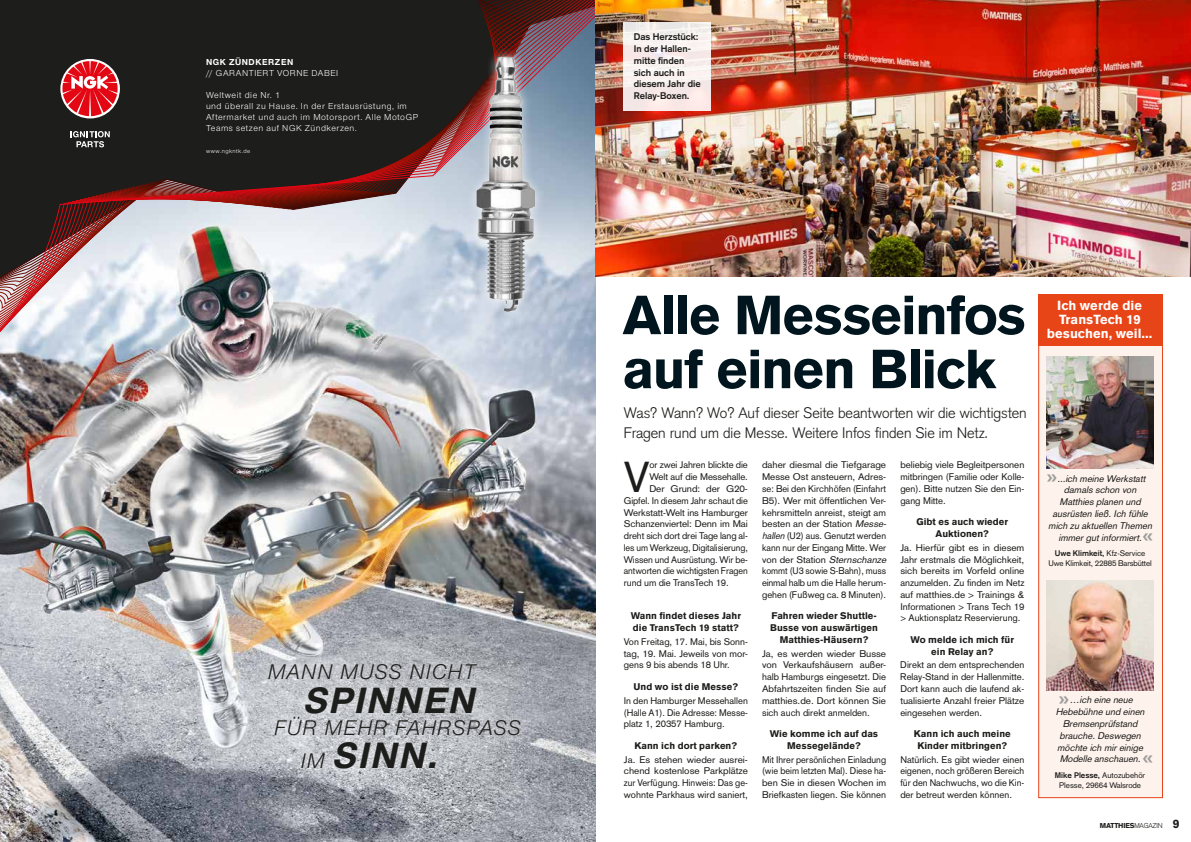
<style>
.page{position:relative;width:1191px;height:842px;background:#fff}
.page>*{position:absolute;margin:0;border:0;box-sizing:border-box;transform-origin:0 0}
.t1{font:900 54px/54px "Akzidenz Grotesk";letter-spacing:-.03em;color:#00151d}
.t2{font:42.5px "Akzidenz Grotesk";color:#1d1d1b}
.t3{font:italic 700 38px "Nimbus San Nov";color:#1d1d1b}
.t4{font:700 23px "Copperplate";color:#9d9d9c}
.t5{font:italic 22px "Nimbus San Nov";letter-spacing:.05em;color:#1d1d1b}
.t6{font:300 15px/20px "Akzidenz Grotesk";letter-spacing:-.005em;color:#1d1d1b}
.t7{font:900 13px/14px "Akzidenz Grotesk";color:#fff;text-align:center}
.t8{font:9.5px/11.8px "Akzidenz Grotesk";color:#1d1d1b;text-align:justify;scale:1.05 1}
.t9{font:9.5px/11.8px "Akzidenz Grotesk";color:#1d1d1b;text-align:justify}
.t10{font:900 9.5px/11.8px "Akzidenz Grotesk";color:#1d1d1b;text-align:center}
.t11{font:italic 9.5px/11.8px "Akzidenz Grotesk";color:#1d1d1b;text-align:center}
.t12{font:9.5px/11.8px "Akzidenz Grotesk";color:#1d1d1b;text-align:justify;scale:.96 1}
.t13{font:700 9.5px/11.8px "Akzidenz Grotesk";color:#1d1d1b}
.t14{font:9.5px "Akzidenz Grotesk";color:#1d1d1b;scale:.95 1}
.t15{font:9px/11px "Nimbus San Nov";letter-spacing:.06em;color:#fff}
.t16{font:700 9px "Nimbus San Nov";letter-spacing:.065em;color:#fff}
.t17{font:8px/10px "Akzidenz Grotesk";letter-spacing:-.02em;color:#1d1d1b;text-align:center}
.t18{font:900 7px "Akzidenz Grotesk";letter-spacing:-.025em;color:#1d1d1b}
.t19{font:6px "Nimbus San Nov";letter-spacing:.09em;color:#fff}
.s1{font-weight:400;font-size:22px}
.s2{font-style:italic}
.s3{font-weight:700}
.s4{font-weight:300}
.s5{font-size:12px}
</style>
<div class="page">
<img style="left:0;top:643px;width:595px;height:199px">
<img style="left:0;top:369px;width:595px;height:274px">
<img style="left:0;top:0;width:595px;height:369px">
<svg style="left:70px;top:131px;width:40px;height:16px"></svg>
<svg style="left:60px;top:59px;width:60px;height:59px"></svg>
<svg style="left:62px;top:61px;width:56px;height:55px;background:#ce454d"></svg>
<div style="left:256px;top:651px;width:276px;height:130px;background:#fff;opacity:.69"></div>
<img style="left:443px;top:42px;width:126px;height:289px">
<div style="left:1038px;top:295px;width:124px;height:503px;background:#fef3ec;border:1px solid #e74517"></div>
<div style="left:1038px;top:295px;width:124px;height:51px;background:#e74517"></div>
<img style="left:595px;top:0;width:596px;height:276px">
<div style="left:624px;top:22px;width:87px;height:88px;background:#f8eeec"></div>
<img style="left:1046px;top:356px;width:107px;height:112px">
<img style="left:1046px;top:580px;width:107px;height:110px">
<p class="t16" style="left:206px;top:57px;width:89px">NGK ZÜNDKERZEN</p>
<p class="t15" style="left:206px;top:68px;width:134px">// Garantiert vorne dabei</p>
<p class="t15" style="left:206px;top:90px;width:214px">Weltweit die nr. 1<br>und überall zu Hause. in der erstausrüstung, im aftermarket und auch im Motorsport. alle MotoGP teams setzen auf nGK Zündkerzen.</p>
<p class="t19" style="left:206px;top:148px;width:46px">www.ngkntk.de</p>
<h3 class="t5" style="left:268px;top:659px;width:209px">MANN MUSS NICHT</h3>
<h3 class="t3" style="left:303px;top:677px;width:182px">SPINNEN</h3>
<h3 class="t5" style="left:274px;top:715px;width:248px">FÜR MEHR FAHRSpASS</h3>
<h3 class="t3" style="left:301px;top:732px;width:147px"><span class="s1">I M</span> SINN.</h3>
<p class="t13" style="left:634px;top:31px;width:68px">Das Herzstück:<br>In der Hallen&shy;mitte finden sich auch in diesem Jahr die<br>Relay-Boxen.</p>
<h1 class="t1" style="left:622px;top:288px;width:405px">Alle Messeinfos auf einen Blick</h1>
<h3 class="t6" style="left:624px;top:403px;width:404px">Was? Wann? Wo? Auf dieser Seite beantworten wir die wichtigsten<br>Fragen rund um die Messe. Weitere Infos finden Sie im Netz.</h3>
<h2 class="t2" style="left:624px;top:452px;width:27px">V</h2>
<p class="t9" style="left:649px;top:459px;width:100px">or zwei Jahren blickte die</p>
<p class="t9" style="left:649px;top:471px;width:100px">Welt auf die Messehalle.</p>
<p class="t8" style="left:649px;top:483px;width:94px">Der Grund: der G20-</p>
<p class="t9" style="left:624px;top:494px;width:126px">Gipfel. In diesem Jahr schaut die</p>
<p class="t9" style="left:624px;top:506px;width:126px">Werkstatt-Welt ins Hamburger</p>
<p class="t8" style="left:624px;top:518px;width:120px">Schanzenviertel: Denn im Mai</p>
<p class="t9" style="left:624px;top:530px;width:126px">dreht sich dort drei Tage lang al-</p>
<p class="t14" style="left:624px;top:542px;width:132px">les um Werkzeug, Digitalisierung,</p>
<p class="t9" style="left:624px;top:553px;width:126px">Wissen und Ausrüstung. Wir be-</p>
<p class="t14" style="left:624px;top:565px;width:132px">antworten die wichtigsten Fragen</p>
<p class="t9" style="left:624px;top:577px;width:106px">rund um die TransTech 19.</p>
<p class="t10" style="left:630px;top:610px;width:112px;text-align:left">Wann findet dieses Jahr die TransTech 19 statt?</p>
<p class="t9" style="left:624px;top:636px;width:126px">Von Freitag, 17. Mai, bis Sonn&shy;tag, 19. Mai. Jeweils von mor&shy;gens 9 bis abends 18 Uhr.</p>
<p class="t10" style="left:633px;top:681px;width:106px">Und wo ist die Messe?</p>
<p class="t9" style="left:624px;top:694px;width:126px">In den Hamburger Messehallen (Halle A1). Die Adresse: Messe&shy;platz 1, 20357 Hamburg.</p>
<p class="t10" style="left:634px;top:739px;width:104px">Kann ich dort parken?</p>
<p class="t8" style="left:624px;top:753px;width:120px">Ja. Es stehen wieder ausrei&shy;chend kostenlose Parkplätze zur Verfügung. Hinweis: Das ge&shy;wohnte Parkhaus wird saniert,</p>
<p class="t8" style="left:762px;top:459px;width:122px;text-align:left">daher diesmal die Tiefgarage<br>Messe Ost ansteuern, Adres&shy;se: Bei den Kirchhöfen (Einfahrt<br>B5). Wer mit öffentlichen Ver&shy;kehrsmitteln anreist, steigt am besten an der Station <span class="s2">Messe&shy;hallen</span> (U2) aus. Genutzt werden kann nur der Eingang Mitte. Wer v o n d e r S t at i o n <span class="s2">Sternschanze </span>kommt (U3 sowie S-Bahn), muss einmal halb um die Halle herum&shy;gehen (Fußweg ca. 8 Minuten).</p>
<p class="t10" style="left:770px;top:610px;width:109px">Fahren wieder Shuttle-<br>Busse von auswärtigen<br>Matthies-Häusern?</p>
<p class="t8" style="left:762px;top:647px;width:120px">Ja, es werden wieder Busse von Verkaufshäusern außer&shy;halb Hamburgs eingesetzt. Die Abfahrtszeiten finden Sie auf matthies.de. Dort können Sie sich auch direkt anmelden.</p>
<p class="t10" style="left:770px;top:728px;width:110px">Wie komme ich auf das<br>Messegelände?</p>
<p class="t12" style="left:762px;top:753px;width:131px">Mit Ihrer persönlichen Einladung (wie beim letzten Mal). Diese ha&shy;ben Sie in diesen Wochen im Briefkasten liegen. Sie können</p>
<p class="t9" style="left:900px;top:459px;width:126px">beliebig viele Begleitpersonen mitbringen (Familie oder Kolle&shy;gen). Bitte nutzen Sie den Ein&shy;gang Mitte.</p>
<p class="t10" style="left:916px;top:516px;width:93px">Gibt es auch wieder<br>Auktionen?</p>
<p class="t8" style="left:900px;top:542px;width:120px">Ja. Hierfür gibt es in diesem Jahr erstmals die Möglichkeit, sich bereits im Vorfeld online anzumelden. Zu finden im Netz auf matthies.de &gt; Trainings &amp; Informationen &gt; Trans Tech 19 &gt; Auktionsplatz Reservierung.</p>
<p class="t10" style="left:910px;top:634px;width:105px">Wo melde ich mich für ein Relay an?</p>
<p class="t9" style="left:900px;top:659px;width:126px">Direkt an dem entsprechenden Relay-Stand in der Hallenmitte.<br>Dort kann auch die laufend ak&shy;tualisierte Anzahl freier Plätze eingesehen werden.</p>
<p class="t10" style="left:914px;top:728px;width:98px">Kann ich auch meine<br>Kinder mitbringen?</p>
<p class="t9" style="left:900px;top:753px;width:126px">Natürlich. Es gibt wieder einen eigenen, noch größeren Bereich für den Nachwuchs, wo die Kin&shy;der betreut werden können.</p>
<h3 class="t7" style="left:1047px;top:298px;width:107px">Ich werde die<br>TransTech 19 besuchen, weil...</h3>
<h3 class="t4" style="left:1046px;top:462px;width:13px">»</h3>
<p class="t11" style="left:1048px;top:472px;width:108px">...ich meine Werkstatt damals schon von<br>Matthies planen und ausrüsten ließ.Ich fühle mich zu aktuellen Themen immergutinformiert.</p>
<p class="t17" style="left:1048px;top:548px;width:105px"><span class="s3">Uwe Klimkeit,</span> Kfz-Service<br>Uwe Klimkeit, 22885 Barsbüttel</p>
<h3 class="t4" style="left:1142px;top:521px;width:13px">«</h3>
<h3 class="t4" style="left:1058px;top:683px;width:13px">»</h3>
<p class="t11" style="left:1055px;top:694px;width:93px">…ich eine neue<br>Hebebühne und einen<br>Bremsenprüfstand brauche.Deswegen möchte ich mireinige<br>Modelle anschauen.</p>
<p class="t17" style="left:1055px;top:770px;width:92px"><span class="s3">Mike Plesse,</span> Autozubehör<br>Plesse, 29664 Walsrode</p>
<h3 class="t4" style="left:1142px;top:742px;width:13px">«</h3>
<p class="t18" style="left:1100px;top:821px;width:81px">MATTHIES<span class="s4">MAGAZIN</span> <span class="s5">9</span></p>
</div>
